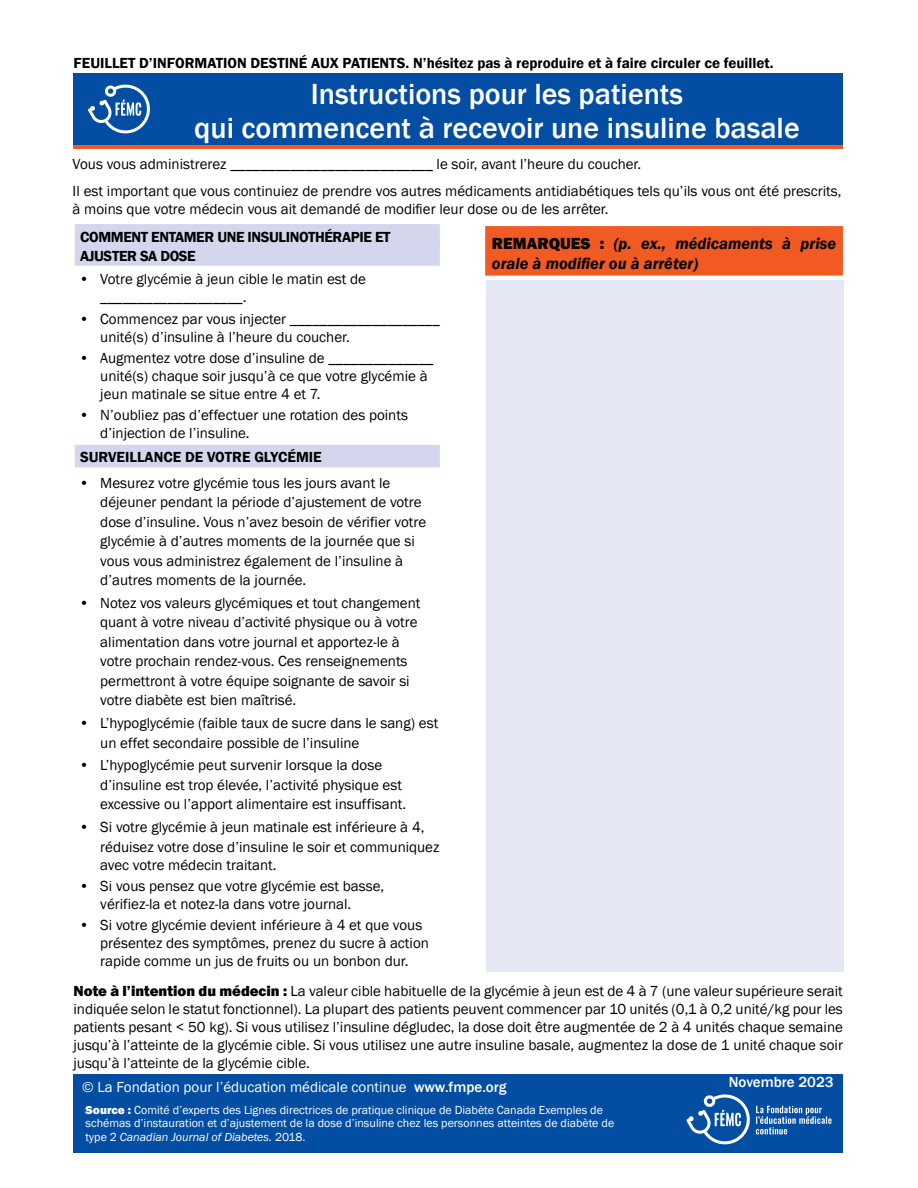
<style>
.page{position:relative;width:918px;height:1188px;background:#fff}
.page>*{position:absolute;margin:0;border:0;box-sizing:border-box;transform-origin:0 0}
.t1{font:500 30px/33.6px "Franklin Gothic";color:#fff;text-align:center}
.t2{font:italic 600 16.5px/19.8px "Franklin Gothic";color:#000}
.t3{font:15px/19.5px "Franklin Gothic";color:#000}
.t4{font:600 15px "Franklin Gothic";color:#000}
.t5{font:15px "Franklin Gothic";color:#fff}
.t6{font:600 15px/19.2px "Franklin Gothic";letter-spacing:-.025em;color:#000}
.t7{font:500 15px "Franklin Gothic";color:#fff}
.t8{font:12px/13.5px "Franklin Gothic";color:#fff}
.s1{font-weight:800}
.s2{font-weight:800;font-style:normal}
.s3{font-weight:500}
.s4{font-style:italic}
</style>
<div class="page">
<div style="left:74px;top:73px;width:769px;height:76px;background:#f15a22"></div>
<div style="left:74px;top:73px;width:769px;height:72px;background:#034ea2"></div>
<div style="left:74px;top:1074px;width:769px;height:79px;background:#034ea2"></div>
<div style="left:486px;top:280px;width:358px;height:692px;background:#e6e7f4"></div>
<div style="left:75px;top:224px;width:365px;height:23px;background:#d3d6ec"></div>
<div style="left:75px;top:243px;width:365px;height:23px;background:#d3d6ec"></div>
<div style="left:75px;top:445px;width:365px;height:22px;background:#d3d6ec"></div>
<div style="left:485px;top:226px;width:358px;height:50px;background:#f15a22"></div>
<svg style="left:88px;top:85px;width:62px;height:49px"></svg>
<svg style="left:687px;top:1094px;width:145px;height:50px"></svg>
<p class="t4" style="left:74px;top:54px;width:702px">FEUILLET D’INFORMATION DESTINÉ AUX PATIENTS. N’hésitez pas à reproduire et à faire circuler ce feuillet.</p>
<h1 class="t1" style="left:194px;top:77px;width:607px">Instructions pour les patients<br>qui commencent à recevoir une insuline basale</h1>
<p class="t3" style="left:73px;top:151px;width:771px;line-height:26.7px">Vous vous administrerez ___________________________ le soir, avant l’heure du coucher.<br>Il est important que vous continuiez de prendre vos autres médicaments antidiabétiques tels qu’ils vous ont été prescrits,</p>
<p class="t3" style="left:73px;top:199px;width:538px">à moins que votre médecin vous ait demandé de modifier leur dose ou de les arrêter.</p>
<p class="t6" style="left:80px;top:227px;width:312px">COMMENT ENTAMER UNE INSULINOTHÉRAPIE ET<br>AJUSTER SA DOSE</p>
<p class="t3" style="left:100px;top:271px;width:267px;line-height:18px;text-indent:-21px"><span class="s1">•</span> Votre glycémie à jeun cible le matin est de ___________________.</p>
<p class="t3" style="left:100px;top:310px;width:341px;line-height:18px;text-indent:-21px"><span class="s1">•</span> Commencez par vous injecter ____________________ unité(s) d’insuline à l’heure du coucher.</p>
<p class="t3" style="left:100px;top:349px;width:335px;line-height:18px;text-indent:-21px"><span class="s1">•</span> Augmentez votre dose d’insuline de ______________ unité(s) chaque soir jusqu’à ce que votre glycémie à jeun matinale se situe entre 4 et 7.</p>
<p class="t3" style="left:100px;top:407px;width:309px;line-height:18px;text-indent:-21px"><span class="s1">•</span> N’oubliez pas d’effectuer une rotation des points d’injection de l’insuline.</p>
<p class="t4" style="left:80px;top:448px;width:243px">SURVEILLANCE DE VOTRE GLYCÉMIE</p>
<p class="t3" style="left:100px;top:473px;width:327px;text-indent:-21px"><span class="s1">•</span> Mesurez votre glycémie tous les jours avant le déjeuner pendant la période d’ajustement de votre dose d’insuline. Vous n’avez besoin de vérifier votre glycémie à d’autres moments de la journée que si vous vous administrez également de l’insuline à d’autres moments de la journée.</p>
<p class="t3" style="left:100px;top:593px;width:322px;text-indent:-21px"><span class="s1">•</span> Notez vos valeurs glycémiques et tout changement quant à votre niveau d’activité physique ou à votre alimentation dans votre journal et apportez-le à votre prochain rendez-vous. Ces renseignements permettront à votre équipe soignante de savoir si votre diabète est bien maîtrisé.</p>
<p class="t3" style="left:100px;top:714px;width:340px;text-indent:-21px"><span class="s1">•</span> L’hypoglycémie (faible taux de sucre dans le sang) est un effet secondaire possible de l’insuline</p>
<p class="t3" style="left:100px;top:756px;width:307px;text-indent:-21px"><span class="s1">•</span> L’hypoglycémie peut survenir lorsque la dose d’insuline est trop élevée, l’activité physique est excessive ou l’apport alimentaire est insuffisant.</p>
<p class="t3" style="left:100px;top:818px;width:341px;text-indent:-21px"><span class="s1">•</span> Si votre glycémie à jeun matinale est inférieure à 4, réduisez votre dose d’insuline le soir et communiquez</p>
<p class="t3" style="left:100px;top:855px;width:178px">avec votre médecin traitant.</p>
<p class="t3" style="left:100px;top:877px;width:286px;line-height:18px;text-indent:-21px"><span class="s1">•</span> Si vous pensez que votre glycémie est basse, vérifiez-la et notez-la dans votre journal.</p>
<p class="t3" style="left:100px;top:916px;width:330px;line-height:18px;text-indent:-21px"><span class="s1">•</span> Si votre glycémie devient inférieure à 4 et que vous présentez des symptômes, prenez du sucre à action rapide comme un jus de fruits ou un bonbon dur.</p>
<p class="t2" style="left:492px;top:233px;width:346px"><span class="s2">REMARQUES :</span> (p. ex., médicaments à prise orale à modifier ou à arrêter)</p>
<p class="t3" style="left:73px;top:983px;width:771px;line-height:18px;text-align:justify"><span class="s1">Note à l’intention du médecin :</span> La valeur cible habituelle de la glycémie à jeun est de 4 à 7 (une valeur supérieure serait indiquée selon le statut fonctionnel). La plupart des patients peuvent commencer par 10 unités (0,1 à 0,2 unité/kg pour les patients pesant &lt; 50 kg). Si vous utilisez l’insuline dégludec, la dose doit être augmentée de 2 à 4 unités chaque semaine jusqu’à l’atteinte de la glycémie cible. Si vous utilisez une autre insuline basale, augmentez la dose de 1 unité chaque soir jusqu’à l’atteinte de la glycémie cible.</p>
<p class="t5" style="left:82px;top:1077px;width:426px">© La Fondation pour l’éducation médicale continue <span class="s3">www.fmpe.org</span></p>
<p class="t7" style="left:729px;top:1073px;width:106px">Novembre 2023</p>
<p class="t8" style="left:86px;top:1103px;width:530px"><span class="s1">Source :</span> Comité d’experts des Lignes directrices de pratique clinique de Diabète Canada Exemples de schémas d’instauration et d’ajustement de la dose d’insuline chez les personnes atteintes de diabète de type 2 <span class="s4">Canadian Journal of Diabetes.</span> 2018.</p>
</div>
